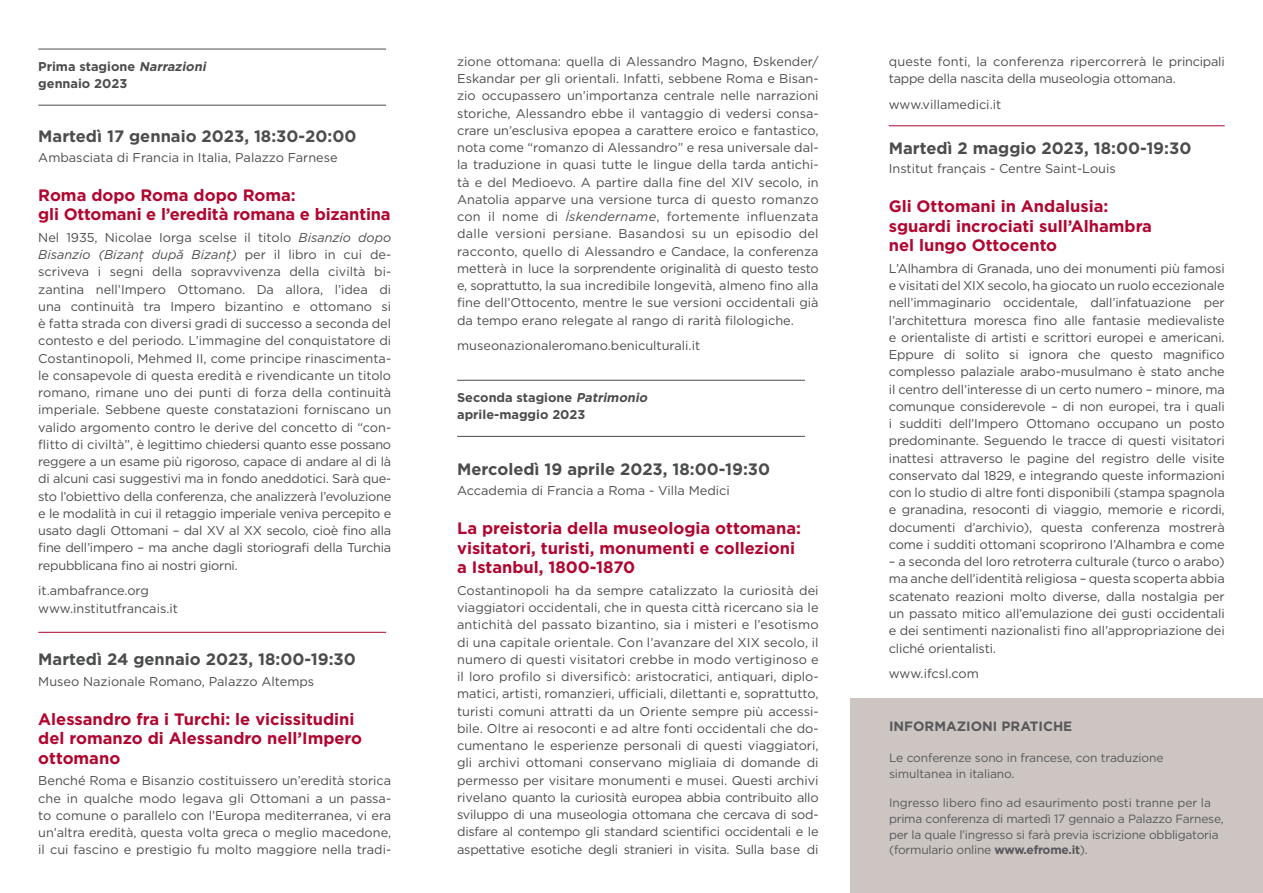
<style>
.page{position:relative;width:1263px;height:893px;background:#fff}
.page>*{position:absolute;margin:0;border:0;box-sizing:border-box;transform-origin:0 0}
.bodytext{font:700 16.5px/19.5px "Gotham";color:#b00630}
.bodytext-2{font:700 16.5px "Gotham";color:#4b4c4d}
.t1{font:700 13.5px "Gotham";color:#57585a}
.bodytext-3{font:12.75px/17.2px "Gotham";color:#4b4c4d;text-align:justify}
.bodytext-4{font:12.75px/17.2px "Gotham";letter-spacing:-.02em;color:#4b4c4d}
.t2{font:700 12.75px "Gotham";color:#4b4c4d}
.t3{font:12px/15.8px "Gotham";letter-spacing:-.02em;color:#57585a}
.s1{font-style:italic}
.s2{font-weight:700}
</style>
<div class="page">
<hr style="left:38px;top:49px;width:348px;height:1px;background:#4b4c4d">
<hr style="left:38px;top:105px;width:348px;height:1px;background:#4b4c4d">
<hr style="left:38px;top:632px;width:348px;height:1px;background:#b00630">
<hr style="left:457px;top:380px;width:348px;height:1px;background:#4b4c4d">
<hr style="left:457px;top:436px;width:348px;height:1px;background:#4b4c4d">
<hr style="left:889px;top:125px;width:336px;height:1px;background:#b00630">
<div style="left:850px;top:698px;width:413px;height:195px;background:#ccc5c2"></div>
<p class="t2" style="left:38px;top:58px;width:172px">Prima stagione <span class="s1">Narrazioni</span></p>
<p class="t2" style="left:38px;top:75px;width:90px">gennaio 2023</p>
<p class="bodytext-2" style="left:38px;top:126px;width:320px">Martedì 17 gennaio 2023, 18:30-20:00</p>
<p class="bodytext-3" style="left:38px;top:148px;width:301px">Ambasciata di Francia in Italia, Palazzo Farnese</p>
<p class="bodytext" style="left:38px;top:185px;width:354px">Roma dopo Roma dopo Roma:<br>gli Ottomani e l’eredità romana e bizantina</p>
<p class="bodytext-3" style="left:38px;top:228px;width:354px">Nel 1935, Nicolae Iorga scelse il titolo <span class="s1">Bisanzio dopo Bisanzio (Bizanţ după Bizanţ)</span> per il libro in cui de&shy;scriveva i segni della sopravvivenza della civiltà bi&shy;zantina nell’Impero Ottomano. Da allora, l’idea di una continuità tra Impero bizantino e ottomano si è fatta strada con diversi gradi di successo a seconda del contesto e del periodo. L’immagine del conquistatore di Costantinopoli, Mehmed II, come principe rinascimenta&shy;le consapevole di questa eredità e rivendicante un titolo romano, rimane uno dei punti di forza della continuità imperiale. Sebbene queste constatazioni forniscano un valido argomento contro le derive del concetto di “con&shy;flitto di civiltà”, è legittimo chiedersi quanto esse possano reggere a un esame più rigoroso, capace di andare al di là di alcuni casi suggestivi ma in fondo aneddotici. Sarà que&shy;sto l’obiettivo della conferenza, che analizzerà l’evoluzione e le modalità in cui il retaggio imperiale veniva percepito e usato dagli Ottomani – dal XV al XX secolo, cioè fino alla fine dell’impero – ma anche dagli storiografi della Turchia repubblicana fino ai nostri giorni.</p>
<p class="bodytext-3" style="left:38px;top:582px;width:112px">it.ambafrance.org</p>
<p class="bodytext-3" style="left:38px;top:599px;width:141px">www.institutfrancais.it</p>
<p class="bodytext-2" style="left:38px;top:648px;width:319px">Martedì 24 gennaio 2023, 18:00-19:30</p>
<p class="bodytext-3" style="left:38px;top:672px;width:278px">Museo Nazionale Romano, Palazzo Altemps</p>
<p class="bodytext" style="left:38px;top:709px;width:325px">Alessandro fra i Turchi: le vicissitudini del romanzo di Alessandro nell’Impero ottomano</p>
<p class="bodytext-3" style="left:38px;top:772px;width:354px">Benché Roma e Bisanzio costituissero un’eredità storica che in qualche modo legava gli Ottomani a un passa&shy;to comune o parallelo con l’Europa mediterranea, vi era un’altra eredità, questa volta greca o meglio macedone, il cui fascino e prestigio fu molto maggiore nella tradi-</p>
<p class="bodytext-3" style="left:457px;top:53px;width:363px">zione ottomana: quella di Alessandro Magno, İskender/ Eskandar per gli orientali. Infatti, sebbene Roma e Bisan&shy;zio occupassero un’importanza centrale nelle narrazioni storiche, Alessandro ebbe il vantaggio di vedersi consa&shy;crare un’esclusiva epopea a carattere eroico e fantastico, nota come “romanzo di Alessandro” e resa universale dal&shy;la traduzione in quasi tutte le lingue della tarda antichi&shy;tà e del Medioevo. A partire dalla fine del XIV secolo, in Anatolia apparve una versione turca di questo romanzo con il nome di <span class="s1">İskendername</span>, fortemente influenzata dalle versioni persiane. Basandosi su un episodio del racconto, quello di Alessandro e Candace, la conferenza metterà in luce la sorprendente originalità di questo testo e, soprattutto, la sua incredibile longevità, almeno fino alla fine dell’Ottocento, mentre le sue versioni occidentali già da tempo erano relegate al rango di rarità filologiche.</p>
<p class="bodytext-3" style="left:457px;top:337px;width:245px">museonazionaleromano.beniculturali.it</p>
<p class="t2" style="left:457px;top:389px;width:195px">Seconda stagione <span class="s1">Patrimonio</span></p>
<p class="t2" style="left:457px;top:406px;width:130px">aprile-maggio 2023</p>
<p class="bodytext-2" style="left:457px;top:458px;width:315px">Mercoledì 19 aprile 2023, 18:00-19:30</p>
<p class="bodytext-3" style="left:457px;top:482px;width:274px">Accademia di Francia a Roma - Villa Medici</p>
<p class="bodytext" style="left:457px;top:519px;width:345px">La preistoria della museologia ottomana: visitatori, turisti, monumenti e collezioni a Istanbul, 1800-1870</p>
<p class="bodytext-3" style="left:457px;top:581px;width:363px">Costantinopoli ha da sempre catalizzato la curiosità dei viaggiatori occidentali, che in questa città ricercano sia le antichità del passato bizantino, sia i misteri e l’esotismo di una capitale orientale. Con l’avanzare del XIX secolo, il numero di questi visitatori crebbe in modo vertiginoso e il loro profilo si diversificò: aristocratici, antiquari, diplo&shy;matici, artisti, romanzieri, ufficiali, dilettanti e, soprattutto, turisti comuni attratti da un Oriente sempre più accessi&shy;bile. Oltre ai resoconti e ad altre fonti occidentali che do&shy;cumentano le esperienze personali di questi viaggiatori, gli archivi ottomani conservano migliaia di domande di permesso per visitare monumenti e musei. Questi archivi rivelano quanto la curiosità europea abbia contribuito allo sviluppo di una museologia ottomana che cercava di sod&shy;disfare al contempo gli standard scientifici occidentali e le aspettative esotiche degli stranieri in visita. Sulla base di</p>
<p class="bodytext-4" style="left:889px;top:53px;width:337px">queste fonti, la conferenza ripercorrerà le principali tappe della nascita della museologia ottomana.</p>
<p class="bodytext-3" style="left:889px;top:96px;width:114px">www.villamedici.it</p>
<p class="bodytext-2" style="left:889px;top:137px;width:304px">Martedì 2 maggio 2023, 18:00-19:30</p>
<p class="bodytext-3" style="left:889px;top:160px;width:228px">Institut français - Centre Saint-Louis</p>
<p class="bodytext" style="left:889px;top:197px;width:265px">Gli Ottomani in Andalusia: sguardi incrociati sull’Alhambra nel lungo Ottocento</p>
<p class="bodytext-3" style="left:889px;top:260px;width:337px">L’Alhambra di Granada, uno dei monumenti più famosi e visitati del XIX secolo, ha giocato un ruolo eccezionale nell’immaginario occidentale, dall’infatuazione per l’architettura moresca fino alle fantasie medievaliste e orientaliste di artisti e scrittori europei e americani.<br>Eppure di solito si ignora che questo magnifico complesso palaziale arabo-musulmano è stato anche il centro dell’interesse di un certo numero – minore, ma comunque considerevole – di non europei, tra i quali i sudditi dell’Impero Ottomano occupano un posto predominante. Seguendo le tracce di questi visitatori inattesi attraverso le pagine del registro delle visite conservato dal 1829, e integrando queste informazioni con lo studio di altre fonti disponibili (stampa spagnola e granadina, resoconti di viaggio, memorie e ricordi, documenti d’archivio), questa conferenza mostrerà come i sudditi ottomani scoprirono l’Alhambra e come</p>
<p class="bodytext-3" style="left:889px;top:553px;width:337px">– a seconda del loro retroterra culturale (turco o arabo) ma anche dell’identità religiosa – questa scoperta abbia scatenato reazioni molto diverse, dalla nostalgia per un passato mitico all’emulazione dei gusti occidentali e dei sentimenti nazionalisti fino all’appropriazione dei cliché orientalisti.</p>
<p class="bodytext-3" style="left:889px;top:665px;width:92px">www.ifcsl.com</p>
<p class="t1" style="left:889px;top:717px;width:185px">INFORMAZIONI PRATICHE</p>
<p class="t3" style="left:889px;top:750px;width:276px">Le conferenze sono in francese, con traduzione simultanea in italiano.</p>
<p class="t3" style="left:889px;top:795px;width:336px">Ingresso libero fino ad esaurimento posti tranne per la prima conferenza di martedì 17 gennaio a Palazzo Farnese, per la quale l’ingresso si farà previa iscrizione obbligatoria (formulario online <span class="s2">www.efrome.it</span>).</p>
</div>
